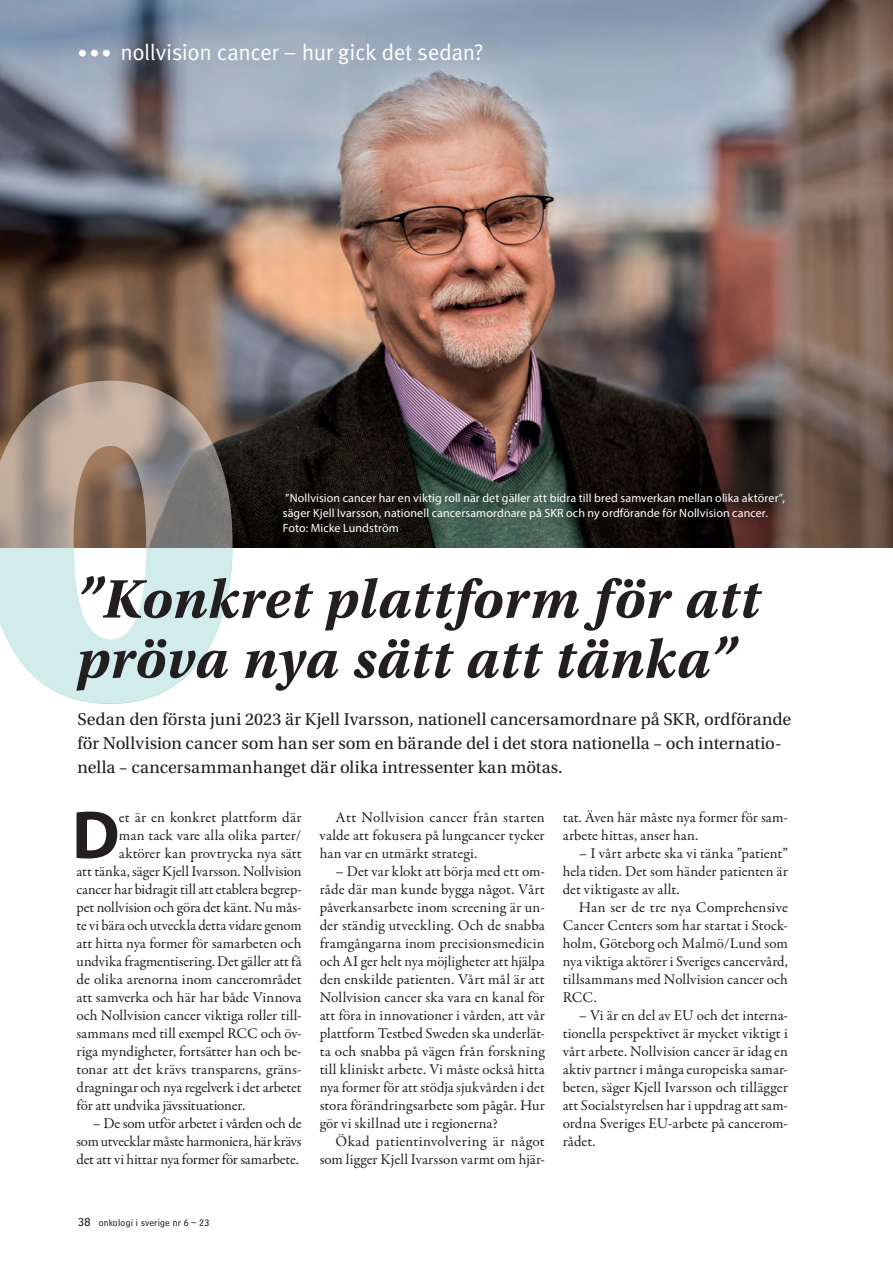
<style>
.page{position:relative;width:893px;height:1263px;background:#fff}
.page>*{position:absolute;margin:0;border:0;box-sizing:border-box;transform-origin:0 0}
.t1{font:700 68.4px "Myriad Pro";color:#231f20}
.t2{font:italic 700 57px/60px "Utopia Std";letter-spacing:.01em;color:#231f20}
.t3{font:22.5px "Meta Pro Norm";letter-spacing:-.02em;color:#fff}
.t4{font:18px/24px "Utopia Std";letter-spacing:.005em;color:#231f20}
.t5{font:15px/18px "Garamond Premr Pro";color:#231f20;text-align:justify}
.t6{font:12px/15px "Myriad Pro";letter-spacing:.01em;color:#fff}
.t7{font:9.75px "Bell Centennial Std Sub Capt";letter-spacing:.02em;color:#231f20}
.s1{font-size:19.5px}
.s2{font-size:12px}
</style>
<div class="page">
<img style="left:0;top:0;width:893px;height:547px">
<svg style="left:0;top:381px;width:233px;height:322px;background:#b9b9b2"></svg>
<h3 class="t3" style="left:77px;top:35px;width:408px"><span class="s1">•••</span> nollvision cancer – hur gick det sedan?</h3>
<p class="t6" style="left:283px;top:490px;width:504px">”Nollvision cancer har en viktig roll när det gäller att bidra till bred samverkan mellan olika aktörer”, säger Kjell Ivarsson, nationell cancersamordnare på SKR och ny ordförande för Nollvision cancer.<br>Foto: Micke Lundström</p>
<h2 class="t2" style="left:77px;top:569px;width:684px">”Konkret plattform för att pröva nya sätt att tänka”</h2>
<p class="t4" style="left:77px;top:708px;width:715px">Sedan den första juni 2023 är Kjell Ivarsson, nationell cancersamordnare på SKR, ordförande för Nollvision cancer som han ser som en bärande del i det stora nationella – och internatio&shy;nella – cancersammanhanget där olika intressenter kan mötas.</p>
<h1 class="t1" style="left:72px;top:790px;width:49px">D</h1>
<p class="t5" style="left:119px;top:809px;width:184px">et är en konkret plattform där</p>
<p class="t5" style="left:119px;top:827px;width:184px">man tack vare alla olika parter/</p>
<p class="t5" style="left:119px;top:845px;width:184px">aktörer kan provtrycka nya sätt</p>
<p class="t5" style="left:77px;top:863px;width:227px">att tänka, säger Kjell Ivarsson. Nollvision</p>
<p class="t5" style="left:77px;top:881px;width:227px">cancer har bidragit till att etablera begrep-</p>
<p class="t5" style="left:77px;top:899px;width:227px">pet nollvision och göra det känt. Nu mås-</p>
<p class="t5" style="left:77px;top:917px;width:227px">te vi bära och utveckla detta vidare genom</p>
<p class="t5" style="left:77px;top:935px;width:227px">att hitta nya former för samarbeten och</p>
<p class="t5" style="left:77px;top:953px;width:227px">undvika fragmentisering. Det gäller att få</p>
<p class="t5" style="left:77px;top:971px;width:227px">de olika arenorna inom cancerområdet</p>
<p class="t5" style="left:77px;top:989px;width:227px">att samverka och här har både Vinnova</p>
<p class="t5" style="left:77px;top:1007px;width:227px">och Nollvision cancer viktiga roller till-</p>
<p class="t5" style="left:77px;top:1025px;width:227px">sammans med till exempel RCC och öv-</p>
<p class="t5" style="left:77px;top:1043px;width:227px">riga myndigheter, fortsätter han och be-</p>
<p class="t5" style="left:77px;top:1061px;width:227px">tonar att det krävs transparens, gräns-</p>
<p class="t5" style="left:77px;top:1079px;width:227px">dragningar och nya regelverk i det arbetet</p>
<p class="t5" style="left:77px;top:1097px;width:170px">för att undvika jävssituationer.</p>
<p class="t5" style="left:77px;top:1115px;width:227px;text-indent:16px">– De som utför arbetet i vården och de som utvecklar måste harmoniera, här krävs det att vi hittar nya former för samarbete.</p>
<p class="t5" style="left:320px;top:809px;width:227px;text-indent:16px">Att Nollvision cancer från starten valde att fokusera på lungcancer tycker han var en utmärkt strategi.</p>
<p class="t5" style="left:320px;top:863px;width:227px;text-indent:16px">– Det var klokt att börja med ett om&shy;råde där man kunde bygga något. Vårt påverkansarbete inom screening är un&shy;der ständig utveckling. Och de snabba framgångarna inom precisionsmedicin och AI ger helt nya möjligheter att hjälpa den enskilde patienten. Vårt mål är att Nollvision cancer ska vara en kanal för att föra in innovationer i vården, att vår plattform Testbed Sweden ska underlät&shy;ta och snabba på vägen från forskning till kliniskt arbete. Vi måste också hitta nya former för att stödja sjukvården i det stora förändringsarbete som pågår. Hur gör vi skillnad ute i regionerna?</p>
<p class="t5" style="left:320px;top:1133px;width:227px;text-align:right">Ökad patientinvolvering är något som ligger Kjell Ivarsson varmt om hjär-</p>
<p class="t5" style="left:563px;top:809px;width:227px">tat. Även här måste nya former för sam&shy;arbete hittas, anser han.</p>
<p class="t5" style="left:563px;top:845px;width:227px;text-indent:16px">– I vårt arbete ska vi tänka ”patient” hela tiden. Det som händer patienten är det viktigaste av allt.</p>
<p class="t5" style="left:563px;top:899px;width:227px;text-indent:16px">Han ser de tre nya Comprehensive Cancer Centers som har startat i Stock&shy;holm, Göteborg och Malmö/Lund som nya viktiga aktörer i Sveriges cancervård, tillsammans med Nollvision cancer och RCC.</p>
<p class="t5" style="left:563px;top:1007px;width:227px;text-indent:16px">– Vi är en del av EU och det interna&shy;tionella perspektivet är mycket viktigt i vårt arbete. Nollvision cancer är idag en aktiv partner i många europeiska samar&shy;beten, säger Kjell Ivarsson och tillägger att Socialstyrelsen har i uppdrag att sam&shy;ordna Sveriges EU-arbete på cancerom&shy;rådet.</p>
<p class="t7" style="left:78px;top:1217px;width:132px"><span class="s2">38</span> onkologi i sverige nr 6 – 23</p>
</div>
